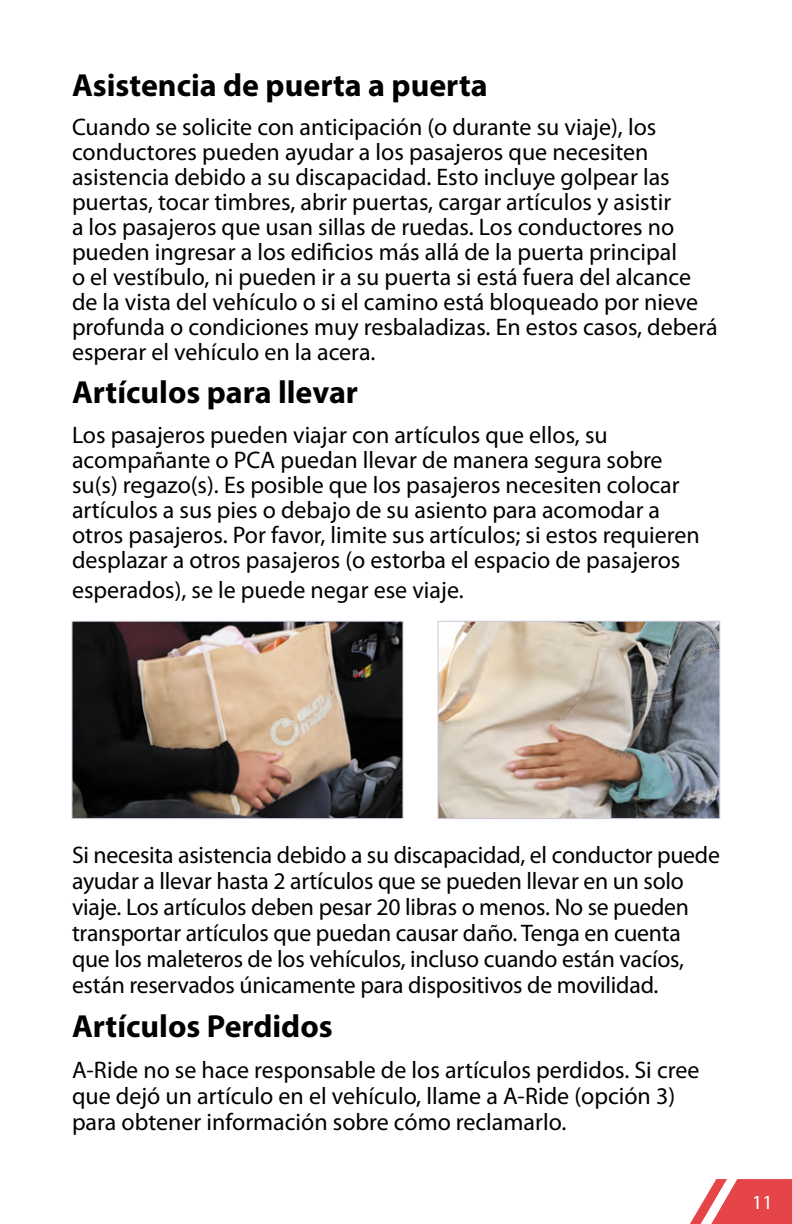
<style>
.page{position:relative;width:792px;height:1224px;background:#fff}
.page>*{position:absolute;margin:0;border:0;box-sizing:border-box;transform-origin:0 0}
.subhead_bold{font:700 32px "Myriad Pro";color:#000}
.body{font:24px/25px "Myriad Pro";color:#000}
.t1{font:20px "Myriad Pro";color:#fff}
</style>
<div class="page">
<svg style="left:690px;top:1179px;width:102px;height:45px"></svg>
<img style="left:74px;top:623px;width:327px;height:194px">
<div style="left:72px;top:621px;width:331px;height:198px;border:1px solid #cbc8dd"></div>
<img style="left:440px;top:623px;width:278px;height:194px">
<div style="left:438px;top:621px;width:282px;height:198px;border:1px solid #cbc8dd"></div>
<p class="subhead_bold" style="left:72px;top:64px;width:417px">Asistencia de puerta a puerta</p>
<p class="body" style="left:72px;top:114px;width:647px">Cuando se solicite con anticipación (o durante su viaje), los conductores pueden ayudar a los pasajeros que necesiten asistencia debido a su discapacidad. Esto incluye golpear las puertas, tocar timbres, abrir puertas, cargar artículos y asistir<br>a los pasajeros que usan sillas de ruedas. Los conductores no pueden ingresar a los edificios más allá de la puerta principal<br>o el vestíbulo, ni pueden ir a su puerta si está fuera del alcance de la vista del vehículo o si el camino está bloqueado por nieve profunda o condiciones muy resbaladizas. En estos casos, deberá esperar el vehículo en la acera.</p>
<p class="subhead_bold" style="left:72px;top:372px;width:288px">Artículos para llevar</p>
<p class="body" style="left:72px;top:422px;width:629px">Los pasajeros pueden viajar con artículos que ellos, su acompañante o PCA puedan llevar de manera segura sobre su(s) regazo(s). Es posible que los pasajeros necesiten colocar artículos a sus pies o debajo de su asiento para acomodar a otros pasajeros. Por favor, limite sus artículos; si estos requieren desplazar a otros pasajeros (o estorba el espacio de pasajeros</p>
<p class="body" style="left:72px;top:577px;width:393px">esperados), se le puede negar ese viaje.</p>
<p class="body" style="left:72px;top:842px;width:649px;line-height:26px">Si necesita asistencia debido a su discapacidad, el conductor puede ayudar a llevar hasta 2 artículos que se pueden llevar en un solo viaje. Los artículos deben pesar 20 libras o menos. No se pueden transportar artículos que puedan causar daño. Tenga en cuenta que los maleteros de los vehículos, incluso cuando están vacíos, están reservados únicamente para dispositivos de movilidad.</p>
<p class="subhead_bold" style="left:72px;top:1006px;width:262px">Artículos Perdidos</p>
<p class="body" style="left:72px;top:1056px;width:629px;line-height:26px">A-Ride no se hace responsable de los artículos perdidos. Si cree que dejó un artículo en el vehículo, llame a A-Ride (opción 3) para obtener información sobre cómo reclamarlo.</p>
<p class="t1" style="left:752px;top:1190px;width:22px">11</p>
</div>
